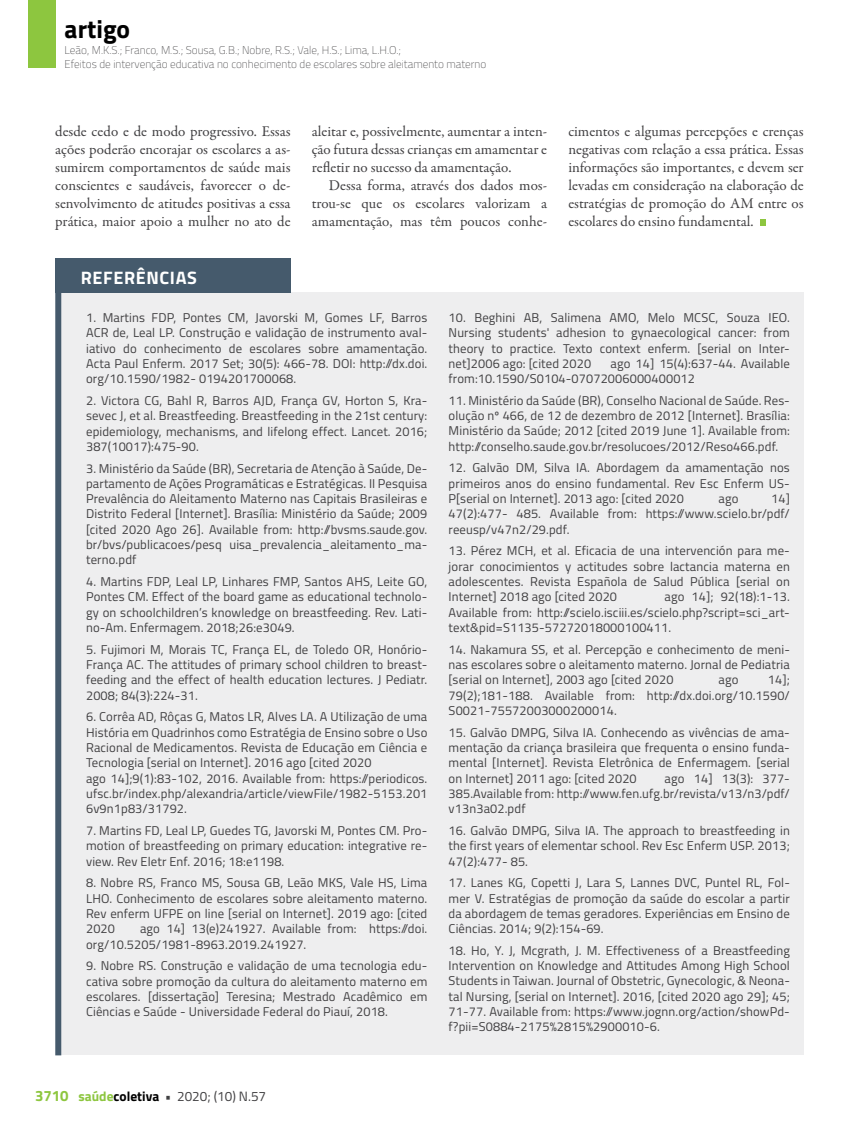
<style>
.page{position:relative;width:859px;height:1132px;background:#fff}
.page>*{position:absolute;margin:0;border:0;box-sizing:border-box;transform-origin:0 0}
.t1{font:700 25.5px "Titillium";color:#000}
.t2{font:700 18px "Titillium";letter-spacing:.035em;color:#fff}
.t3{font:15px/18px "Garamond Premr Pro";color:#414042;text-align:justify}
.t4{font:13.5px "Titillium";color:#414042}
.t5{font:12.75px/15.3px "Titillium";letter-spacing:.01em;color:#414042;text-align:justify}
.t6{font:100 11.25px/13.5px "Titillium";color:#414042}
.s1{font-weight:700;font-size:15px;color:#8dc63f}
.s2{font-weight:700;color:#8dc63f}
.s3{font-weight:700;color:#000}
.s4{font-weight:700}
</style>
<div class="page">
<div style="left:28px;top:0;width:27px;height:68px;background:#8dc63f"></div>
<svg style="left:760px;top:220px;width:6px;height:6px"></svg>
<div style="left:61px;top:292px;width:743px;height:762px;background:#eeeeef"></div>
<div style="left:55px;top:258px;width:236px;height:35px;background:#455a6c"></div>
<div style="left:55px;top:274px;width:6px;height:780px;background:#455a6c"></div>
<h1 class="t1" style="left:65px;top:10px;width:67px">artigo</h1>
<p class="t6" style="left:65px;top:43px;width:423px">Leão, M.K.S.; Franco, M.S.; Sousa, G.B.; Nobre, R.S.; Vale, H.S.; Lima, L.H.O.;<br>Efeitos de intervenção educativa no conhecimento de escolares sobre aleitamento materno</p>
<p class="t3" style="left:55px;top:122px;width:237px">desde cedo e de modo progressivo. Essas ações poderão encorajar os escolares a as&shy;sumirem comportamentos de saúde mais conscientes e saudáveis, favorecer o de&shy;senvolvimento de atitudes positivas a essa prática, maior apoio a mulher no ato de</p>
<p class="t3" style="left:312px;top:122px;width:237px">aleitar e, possivelmente, aumentar a inten&shy;ção futura dessas crianças em amamentar e refletir no sucesso da amamentação.</p>
<p class="t3" style="left:312px;top:176px;width:237px;text-indent:17px">Dessa forma, através dos dados mos&shy;trou-se que os escolares valorizam a amamentação, mas têm poucos conhe-</p>
<p class="t3" style="left:568px;top:122px;width:237px">cimentos e algumas percepções e crenças negativas com relação a essa prática. Essas informações são importantes, e devem ser levadas em consideração na elaboração de estratégias de promoção do AM entre os escolares do ensino fundamental.</p>
<h2 class="t2" style="left:81px;top:264px;width:117px">REFERÊNCIAS</h2>
<p class="t5" style="left:86px;top:309px;width:343px">1. Martins FDP, Pontes CM, Javorski M, Gomes LF, Barros ACR de, Leal LP. Construção e validação de instrumento aval&shy;iativo do conhecimento de escolares sobre amamentação.<br>Acta Paul Enferm. 2017 Set; 30(5): 466-78. DOI: http://dx.doi. org/10.1590/1982- 0194201700068.</p>
<p class="t5" style="left:86px;top:392px;width:343px">2. Victora CG, Bahl R, Barros AJD, França GV, Horton S, Kra&shy;sevec J, et al. Breastfeeding. Breastfeeding in the 21st century: epidemiology, mechanisms, and lifelong effect. Lancet. 2016; 387(10017):475-90.</p>
<p class="t5" style="left:86px;top:459px;width:343px">3. Ministério da Saúde (BR), Secretaria de Atenção à Saúde, De&shy;partamento de Ações Programáticas e Estratégicas. II Pesquisa Prevalência do Aleitamento Materno nas Capitais Brasileiras e Distrito Federal [Internet]. Brasília: Ministério da Saúde; 2009 [cited 2020 Ago 26]. Available from: http://bvsms.saude.gov. br/bvs/publicacoes/pesq uisa_prevalencia_aleitamento_ma&shy;terno.pdf</p>
<p class="t5" style="left:86px;top:573px;width:343px">4. Martins FDP, Leal LP, Linhares FMP, Santos AHS, Leite GO, Pontes CM. Effect of the board game as educational technolo&shy;gy on schoolchildren’s knowledge on breastfeeding. Rev. Lati&shy;no-Am. Enfermagem. 2018;26:e3049.</p>
<p class="t5" style="left:86px;top:640px;width:343px">5. Fujimori M, Morais TC, França EL, de Toledo OR, Honório-França AC. The attitudes of primary school children to breast&shy;feeding and the effect of health education lectures. J Pediatr.<br>2008; 84(3):224-31.</p>
<p class="t5" style="left:86px;top:708px;width:343px;text-align:left">6. Corrêa AD, Rôças G, Matos LR, Alves LA. A Utilização de uma História em Quadrinhos como Estratégia de Ensino sobre o Uso Racional de Medicamentos. Revista de Educação em Ciência e Tecnologia [serial on Internet]. 2016 ago [cited 2020<br>ago 14];9(1):83-102, 2016. Available from: https://periodicos. ufsc.br/index.php/alexandria/article/viewFile/1982-5153.201<br>6v9n1p83/31792.</p>
<p class="t5" style="left:86px;top:821px;width:343px">7. Martins FD, Leal LP, Guedes TG, Javorski M, Pontes CM. Pro&shy;motion of breastfeeding on primary education: integrative re&shy;view. Rev Eletr Enf. 2016; 18:e1198.</p>
<p class="t5" style="left:86px;top:874px;width:343px">8. Nobre RS, Franco MS, Sousa GB, Leão MKS, Vale HS, Lima LHO. Conhecimento de escolares sobre aleitamento materno.<br>Rev enferm UFPE on line [serial on Internet]. 2019 ago: [cited 2020</p>
<p class="t5" style="left:86px;top:920px;width:343px;text-indent:54px">ago 14] 13(e)241927. Available from: https://doi. org/10.5205/1981-8963.2019.241927.</p>
<p class="t5" style="left:86px;top:957px;width:343px">9. Nobre RS. Construção e validação de uma tecnologia edu&shy;cativa sobre promoção da cultura do aleitamento materno em escolares. [dissertação] Teresina; Mestrado Acadêmico em Ciências e Saúde - Universidade Federal do Piauí, 2018.</p>
<p class="t5" style="left:449px;top:309px;width:343px">10. Beghini AB, Salimena AMO, Melo MCSC, Souza IEO.<br>Nursing students' adhesion to gynaecological cancer: from theory to practice. Texto context enferm. [serial on Inter&shy;net]2006 ago: [cited 2020</p>
<p class="t5" style="left:449px;top:355px;width:343px;text-indent:162px">ago 14] 15(4):637-44. Available from:10.1590/S0104-07072006000400012</p>
<p class="t5" style="left:449px;top:392px;width:343px">11. Ministério da Saúde (BR), Conselho Nacional de Saúde. Res&shy;olução nº 466, de 12 de dezembro de 2012 [Internet]. Brasília:<br>Ministério da Saúde; 2012 [cited 2019 June 1]. Available from: http://conselho.saude.gov.br/resolucoes/2012/Reso466.pdf.</p>
<p class="t5" style="left:449px;top:459px;width:343px">12. Galvão DM, Silva IA. Abordagem da amamentação nos primeiros anos do ensino fundamental. Rev Esc Enferm US-P[serial on Internet]. 2013 ago: [cited 2020</p>
<p class="t5" style="left:449px;top:490px;width:343px;text-indent:322px">14] 47(2):477- 485. Available from: https://www.scielo.br/pdf/ reeusp/v47n2/29.pdf.</p>
<p class="t5" style="left:449px;top:542px;width:343px">13. Pérez MCH, et al. Eficacia de una intervención para me&shy;jorar conocimientos y actitudes sobre lactancia materna en adolescentes. Revista Española de Salud Pública [serial on Internet] 2018 ago [cited 2020</p>
<p class="t5" style="left:719px;top:490px;width:21px">ago</p>
<p class="t5" style="left:449px;top:588px;width:343px;text-indent:216px">ago 14]; 92(18):1-13.<br>Available from: http://scielo.isciii.es/scielo.php?script=sci_art&shy;text&amp;pid=S1135-57272018000100411.</p>
<p class="t5" style="left:449px;top:640px;width:343px">14. Nakamura SS, et al. Percepção e conhecimento de meni&shy;nas escolares sobre o aleitamento materno. Jornal de Pediatria [serial on Internet], 2003 ago [cited 2020</p>
<p class="t5" style="left:449px;top:671px;width:343px;text-indent:319px">14]; 79(2);181-188. Available from: http://dx.doi.org/10.1590/ S0021-75572003000200014.</p>
<p class="t5" style="left:449px;top:723px;width:343px">15. Galvão DMPG, Silva IA. Conhecendo as vivências de ama&shy;mentação da criança brasileira que frequenta o ensino funda&shy;mental [Internet]. Revista Eletrônica de Enfermagem. [serial on Internet] 2011 ago: [cited 2020</p>
<p class="t5" style="left:719px;top:671px;width:21px">ago</p>
<p class="t5" style="left:449px;top:769px;width:343px;text-indent:216px">ago 14] 13(3): 377- 385.Available from: http://www.fen.ufg.br/revista/v13/n3/pdf/ v13n3a02.pdf</p>
<p class="t5" style="left:449px;top:821px;width:343px">16. Galvão DMPG, Silva IA. The approach to breastfeeding in the first years of elementar school. Rev Esc Enferm USP. 2013; 47(2):477- 85.</p>
<p class="t5" style="left:449px;top:874px;width:343px">17. Lanes KG, Copetti J, Lara S, Lannes DVC, Puntel RL, Fol&shy;mer V. Estratégias de promoção da saúde do escolar a partir da abordagem de temas geradores. Experiências em Ensino de Ciências. 2014; 9(2):154-69.</p>
<p class="t5" style="left:449px;top:941px;width:343px">18. Ho, Y. J, Mcgrath, J. M. Effectiveness of a Breastfeeding Intervention on Knowledge and Attitudes Among High School Students in Taiwan. Journal of Obstetric, Gynecologic, &amp; Neona&shy;tal Nursing, [serial on Internet]. 2016, [cited 2020 ago 29]; 45; 71-77. Available from: https://www.jognn.org/action/showPd&shy;f?pii=S0884-2175%2815%2900010-6.</p>
<p class="t4" style="left:35px;top:1086px;width:233px"><span class="s1">3710</span> <span class="s2">saúde</span><span class="s3">coletiva</span> <span class="s4">•</span> 2020; (10) N.57</p>
</div>
